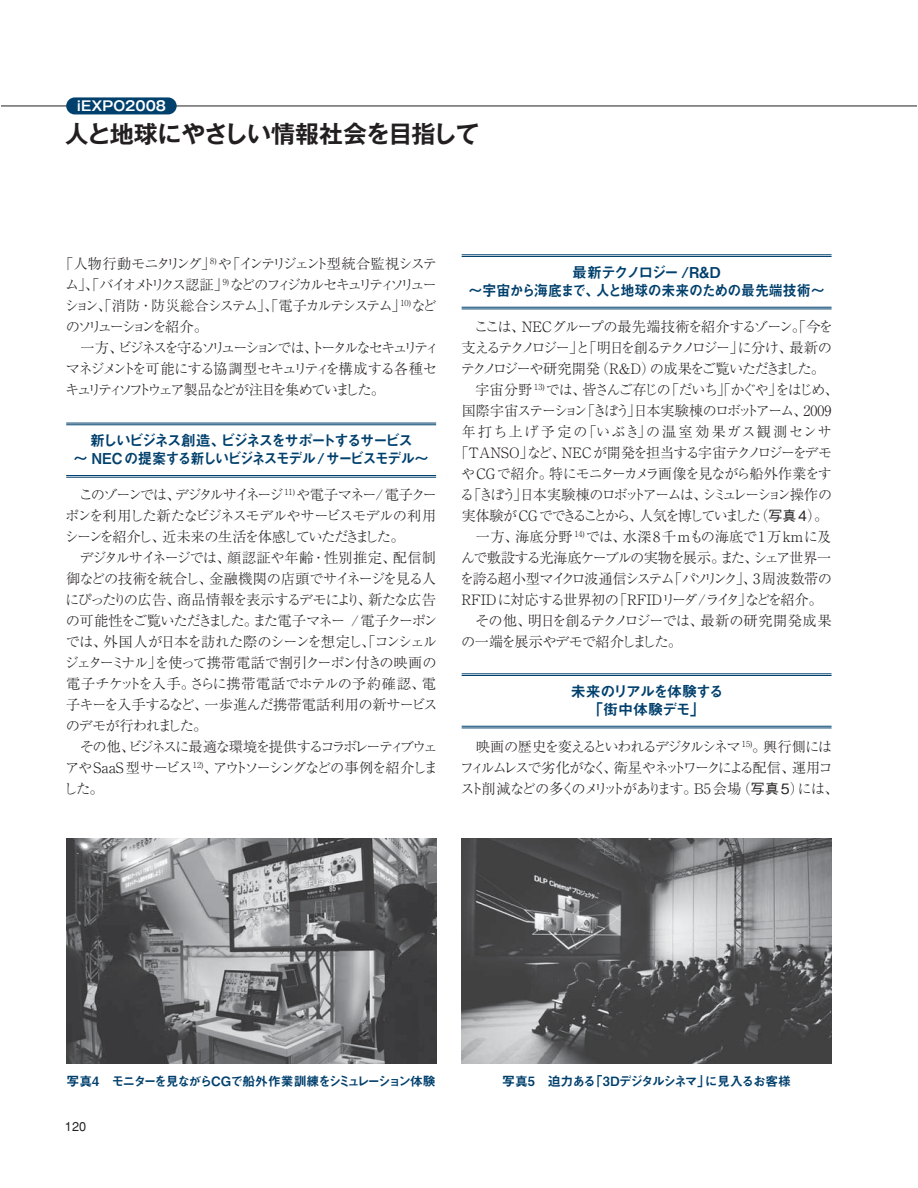
<style>
.page{position:relative;width:918px;height:1188px;background:#fff}
.page>*{position:absolute;margin:0;border:0;box-sizing:border-box;transform-origin:0 0}
.t1{font:24px "Gothic MB101 Pro De Bold 90 msp RKSJ H";letter-spacing:-.035em;color:#231f20}
.t2{font:15px/18px "Midashi Go Pro MB31 90 msp RKSJ H";letter-spacing:-.12em;color:#00406d;text-align:center}
.t3{font:15px/18px "Midashi Go Pro MB31 90 msp RKSJ H";letter-spacing:-.055em;color:#00406d;text-align:center}
.t4{font:15px/18px "Midashi Go Pro MB31 90 msp RKSJ H";letter-spacing:-.065em;color:#00406d;text-align:center}
.t5{font:14.25px/21px "Ryumin Pro Light 90 msp RKSJ H";letter-spacing:-.1em;color:#231f20}
.t6{font:14.25px/21px "Ryumin Pro Light 90 msp RKSJ H";letter-spacing:-.155em;color:#231f20}
.t7{font:14.25px/21px "Ryumin Pro Light 90 msp RKSJ H";letter-spacing:-.12em;color:#231f20}
.t8{font:14.25px "Ryumin Pro Light 90 msp RKSJ H";letter-spacing:-.045em;color:#231f20}
.t9{font:14.25px "Ryumin Pro Light 90 msp RKSJ H";letter-spacing:-.07em;color:#231f20}
.t10{font:14.25px "Ryumin Pro Light 90 msp RKSJ H";letter-spacing:-.13em;color:#231f20}
.t11{font:14.25px "Ryumin Pro Light 90 msp RKSJ H";letter-spacing:-.165em;color:#231f20}
.t12{font:14.25px "Ryumin Pro Light 90 msp RKSJ H";letter-spacing:-.135em;color:#231f20}
.t13{font:14.25px "Ryumin Pro Light 90 msp RKSJ H";letter-spacing:-.04em;color:#231f20}
.t14{font:14.25px "Ryumin Pro Light 90 msp RKSJ H";letter-spacing:.015em;color:#231f20}
.t15{font:14.25px "Ryumin Pro Light 90 msp RKSJ H";letter-spacing:-.065em;color:#231f20}
.t16{font:14.25px "Ryumin Pro Light 90 msp RKSJ H";letter-spacing:.13em;color:#231f20}
.t17{font:13.5px "Gothic MB101 Pro De Bold 90 msp RKSJ H";color:#fff}
.t18{font:12.9px "Midashi Go Pro MB31 90 msp RKSJ H";letter-spacing:-.095em;color:#00406d}
.t19{font:12.9px "Midashi Go Pro MB31 90 msp RKSJ H";letter-spacing:-.075em;color:#00406d}
.t20{font:12.75px "Gothic BBB Medium 90 msp RKSJ H";color:#231f20}
.s1{font-family:"Gothic BBB Pro Medium 90 msp RKSJ H"}
</style>
<div class="page">
<hr style="left:2px;top:106px;width:914px;height:1px;background:#231f20">
<div style="left:66px;top:97px;width:111px;height:17px;background:#00406d;border-radius:9px"></div>
<hr style="left:66px;top:425px;width:370px;height:1px;background:#00406d">
<hr style="left:66px;top:423px;width:370px;height:1px;background:#00406d">
<hr style="left:66px;top:477px;width:370px;height:1px;background:#00406d">
<hr style="left:66px;top:475px;width:370px;height:1px;background:#00406d">
<hr style="left:462px;top:256px;width:370px;height:1px;background:#00406d">
<hr style="left:462px;top:255px;width:370px;height:1px;background:#00406d">
<hr style="left:462px;top:309px;width:370px;height:1px;background:#00406d">
<hr style="left:462px;top:307px;width:370px;height:1px;background:#00406d">
<hr style="left:462px;top:675px;width:370px;height:1px;background:#00406d">
<hr style="left:462px;top:674px;width:370px;height:1px;background:#00406d">
<hr style="left:462px;top:728px;width:370px;height:1px;background:#00406d">
<hr style="left:462px;top:726px;width:370px;height:1px;background:#00406d">
<img style="left:462px;top:839px;width:370px;height:225px">
<img style="left:66px;top:839px;width:370px;height:225px">
<p class="t17" style="left:77px;top:101px;width:91px">iEXPO2008</p>
<h1 class="t1" style="left:65px;top:125px;width:416px">人と地球にやさしい情報社会を目指して</h1>
<p class="t6" style="left:65px;top:255px;width:376px;text-indent:-6px">「人物行動モニタリング」<sup>8)</sup> や「インテリジェント型統合監視システム」、「バイオメトリクス認証」<sup>9)</sup> などのフィジカルセキュリティソリューション、「消防・防災総合システム」、「電子カルテシステム」<sup>10)</sup> などのソリューションを紹介。<br>　一方、ビジネスを守るソリューションでは、トータルなセキュリティマネジメントを可能にする協調型セキュリティを構成する各種セキュリティソフトウェア製品などが注目を集めていました。</p>
<p class="t2" style="left:74px;top:434px;width:357px">新しいビジネス創造、ビジネスをサポートするサービス<br>～ NEC の提案する新しいビジネスモデル / サービスモデル～</p>
<p class="t5" style="left:64px;top:486px;width:376px">　このゾーンでは、デジタルサイネージ <sup>11)</sup> や電子マネー/ 電子クーポンを利用した新たなビジネスモデルやサービスモデルの利用シーンを紹介し、近未来の生活を体感していただきました。<br>　デジタルサイネージでは、顔認証や年齢・性別推定、配信制御などの技術を統合し、金融機関の店頭でサイネージを見る人にぴったりの広告、商品情報を表示するデモにより、新たな広告の可能性をご覧いただきました。また電子マネー / 電子クーポンでは、外国人が日本を訪れた際のシーンを想定し、「コンシェルジェターミナル」を使って携帯電話で割引クーポン付きの映画の電子チケットを入手。さらに携帯電話でホテルの予約確認、電子キーを入手するなど、一歩進んだ携帯電話利用の新サービスのデモが行われました。<br>　その他、ビジネスに最適な環境を提供するコラボレーティブウェアや SaaS 型サービス<sup>12)</sup>、アウトソーシングなどの事例を紹介しました。</p>
<p class="t3" style="left:468px;top:265px;width:358px">最新テクノロジー /R&amp;D<br>～宇宙から海底まで、人と地球の未来のための最先端技術～</p>
<p class="t13" style="left:462px;top:321px;width:373px">　ここは、NECグループの最先端技術を紹介するゾーン。「今を</p>
<p class="t11" style="left:462px;top:342px;width:372px">支えるテクノロジー」と「明日を創るテクノロジー」に分け、最新の</p>
<p class="t5" style="left:461px;top:360px;width:366px">テクノロジーや研究開発（R&amp;D）の成果をご覧いただきました。</p>
<p class="t5" style="left:462px;top:381px;width:378px">　宇宙分野 <sup>13)</sup> では、皆さんご存じの「だいち」「かぐや」をはじめ、</p>
<p class="t5" style="left:462px;top:402px;width:371px">国際宇宙ステーション「きぼう」日本実験棟のロボットアーム、2009</p>
<p class="t16" style="left:462px;top:426px;width:372px">年打ち上げ予定の「いぶき」の温室効果ガス観測センサ</p>
<p class="t8" style="left:455px;top:447px;width:379px">「TANSO」など、NECが開発を担当する宇宙テクノロジーをデモ</p>
<p class="t9" style="left:461px;top:468px;width:372px">や CG で紹介。特にモニターカメラ画像を見ながら船外作業をす</p>
<p class="t10" style="left:460px;top:489px;width:373px">る「きぼう」日本実験棟のロボットアームは、シミュレーション操作の</p>
<p class="t12" style="left:462px;top:510px;width:368px">実体験が CG でできることから、人気を博していました（<span class="s1">写真 4</span>）。</p>
<p class="t14" style="left:462px;top:531px;width:371px">　一方、海底分野 <sup>14)</sup>では、水深8千mもの海底で1万kmに及</p>
<p class="t5" style="left:461px;top:549px;width:372px">んで敷設する光海底ケーブルの実物を展示。また、シェア世界一</p>
<p class="t5" style="left:460px;top:570px;width:374px">を誇る超小型マイクロ波通信システム「パソリンク」、3 周波数帯の</p>
<p class="t8" style="left:462px;top:594px;width:363px">RFIDに対応する世界初の「RFIDリーダ/ライタ」などを紹介。</p>
<p class="t15" style="left:462px;top:615px;width:371px">　その他、明日を創るテクノロジーでは、最新の研究開発成果</p>
<p class="t9" style="left:461px;top:636px;width:222px">の一端を展示やデモで紹介しました。</p>
<p class="t4" style="left:571px;top:684px;width:154px">未来のリアルを体験する「街中体験デモ」</p>
<p class="t7" style="left:460px;top:738px;width:380px">　映画の歴史を変えるといわれるデジタルシネマ <sup>15)</sup>。興行側にはフィルムレスで劣化がなく、衛星やネットワークによる配信、運用コスト削減などの多くのメリットがあります。B5 会場（<span class="s1">写真 5</span>）には、</p>
<p class="t18" style="left:67px;top:1076px;width:371px">写真4　モニターを見ながらCGで船外作業訓練をシミュレーション体験</p>
<p class="t19" style="left:502px;top:1076px;width:290px">写真5　迫力ある「3Dデジタルシネマ」に見入るお客様</p>
<p class="t20" style="left:65px;top:1121px;width:23px">120</p>
</div>
